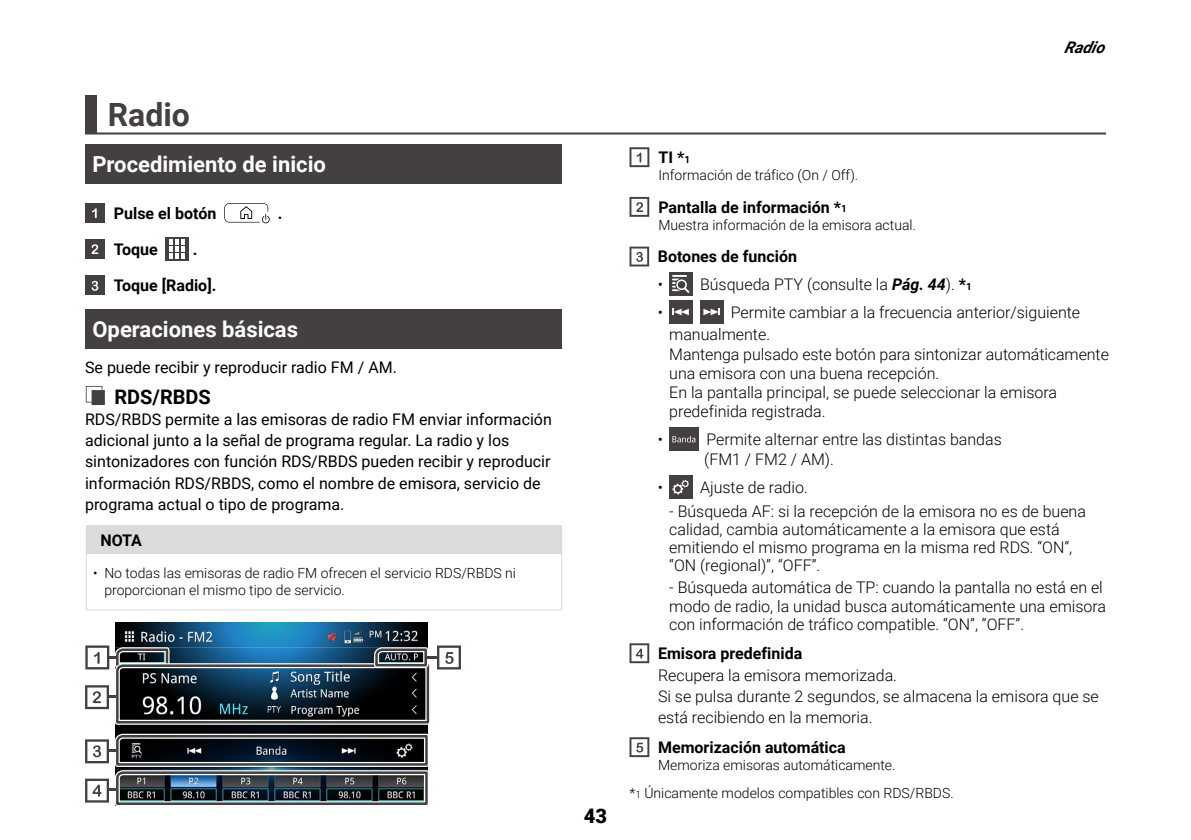
<style>
.page{position:relative;width:1191px;height:840px;background:#fff}
.page>*{position:absolute;margin:0;border:0;box-sizing:border-box;transform-origin:0 0}
.t1{font:700 32px "Roboto";color:#44403f}
.t2{font:700 22px "Roboto";color:#fff}
.t3{font:700 20px "Roboto";color:#000}
.t4{font:900 20px "Roboto";color:#000}
.t5{font:300 16px/18px "Roboto";color:#000}
.t6{font:16px/21px "Roboto";color:#000}
.t7{font:700 16px "Roboto";color:#000}
.t8{font:italic 700 16px "Roboto";color:#000}
.t9{font:300 14px/16.8px "Roboto";color:#000}
.s1{font-size:10px}
.s2{font-weight:700;font-style:italic}
.s3{font-weight:700}
.s4{font-weight:700;font-size:10px}
</style>
<div class="page">
<hr style="left:85px;top:132px;width:1021px;height:2px;background:#44403f">
<div style="left:85px;top:95px;width:11px;height:38px;background:#44403f"></div>
<div style="left:85px;top:144px;width:476px;height:39px;background:#44403f"></div>
<svg style="left:224px;top:203px;width:46px;height:20px"></svg>
<div style="left:166px;top:237px;width:23px;height:23px;background:#44403f"></div>
<svg style="left:169px;top:239px;width:16px;height:19px"></svg>
<img style="left:116px;top:622px;width:311px;height:22px">
<div style="left:85px;top:310px;width:476px;height:39px;background:#44403f"></div>
<svg style="left:85px;top:644px;width:376px;height:162px"></svg>
<div style="left:85px;top:203px;width:20px;height:20px;background:#44403f"></div>
<svg style="left:92px;top:208px;width:5px;height:10px"></svg>
<div style="left:85px;top:239px;width:20px;height:20px;background:#44403f"></div>
<svg style="left:92px;top:244px;width:6px;height:10px"></svg>
<div style="left:85px;top:275px;width:20px;height:20px;background:#44403f"></div>
<svg style="left:92px;top:281px;width:6px;height:9px"></svg>
<svg style="left:86px;top:386px;width:19px;height:19px"></svg>
<svg style="left:629px;top:197px;width:20px;height:20px"></svg>
<svg style="left:629px;top:147px;width:20px;height:20px"></svg>
<div style="left:669px;top:272px;width:23px;height:23px;background:#44403f"></div>
<svg style="left:672px;top:275px;width:17px;height:18px"></svg>
<div style="left:669px;top:300px;width:23px;height:23px;background:#44403f"></div>
<svg style="left:672px;top:308px;width:17px;height:7px"></svg>
<div style="left:700px;top:300px;width:23px;height:23px;background:#44403f"></div>
<svg style="left:703px;top:308px;width:16px;height:7px"></svg>
<div style="left:669px;top:427px;width:29px;height:23px;background:#44403f"></div>
<svg style="left:672px;top:435px;width:23px;height:7px"></svg>
<div style="left:669px;top:475px;width:23px;height:23px;background:#44403f"></div>
<svg style="left:672px;top:480px;width:17px;height:14px"></svg>
<svg style="left:629px;top:246px;width:20px;height:20px"></svg>
<svg style="left:629px;top:737px;width:20px;height:19px"></svg>
<svg style="left:629px;top:643px;width:20px;height:19px"></svg>
<div style="left:86px;top:525px;width:476px;height:85px;border:1px solid #dadbdb"></div>
<div style="left:86px;top:525px;width:476px;height:29px;background:#dadbdb"></div>
<h1 class="t1" style="left:108px;top:92px;width:84px">Radio</h1>
<h2 class="t2" style="left:92px;top:148px;width:235px">Procedimiento de inicio</h2>
<p class="t7" style="left:114px;top:202px;width:104px">Pulse el botón</p>
<p class="t7" style="left:278px;top:202px;width:6px">.</p>
<p class="t7" style="left:114px;top:237px;width:45px">Toque</p>
<p class="t7" style="left:193px;top:237px;width:6px">.</p>
<p class="t7" style="left:114px;top:274px;width:104px">Toque [Radio].</p>
<h2 class="t2" style="left:92px;top:314px;width:207px">Operaciones básicas</h2>
<p class="t6" style="left:85px;top:356px;width:313px">Se puede recibir y reproducir radio FM / AM.</p>
<p class="t3" style="left:115px;top:382px;width:98px">RDS/RBDS</p>
<p class="t6" style="left:85px;top:408px;width:468px">RDS/RBDS permite a las emisoras de radio FM enviar información adicional junto a la señal de programa regular. La radio y los sintonizadores con función RDS/RBDS pueden recibir y reproducir información RDS/RBDS, como el nombre de emisora, servicio de programa actual o tipo de programa.</p>
<p class="t7" style="left:100px;top:528px;width:43px">NOTA</p>
<p class="t9" style="left:104px;top:564px;width:413px;text-indent:-11px">• No todas las emisoras de radio FM ofrecen el servicio RDS/RBDS ni proporcionan el mismo tipo de servicio.</p>
<p class="t8" style="left:1064px;top:36px;width:47px">Radio</p>
<p class="t4" style="left:584px;top:801px;width:25px">43</p>
<p class="t7" style="left:658px;top:146px;width:33px">TI *<span class="s1">1</span></p>
<p class="t9" style="left:658px;top:166px;width:201px">Información de tráfico (On / Off).</p>
<p class="t7" style="left:658px;top:195px;width:190px">Pantalla de información *<span class="s1">1</span></p>
<p class="t9" style="left:658px;top:216px;width:259px">Muestra información de la emisora actual.</p>
<p class="t7" style="left:658px;top:245px;width:141px">Botones de función</p>
<p class="t5" style="left:658px;top:269px;width:315px;line-height:28px">• Búsqueda PTY (consulte la <span class="s2">Pág. 44</span>). <span class="s3">*</span><span class="s4">1 </span>•</p>
<p class="t5" style="left:669px;top:300px;width:412px;line-height:22.8px;text-indent:62px">Permite cambiar a la frecuencia anterior/siguiente manualmente.</p>
<p class="t5" style="left:669px;top:343px;width:441px;line-height:19.2px">Mantenga pulsado este botón para sintonizar automáticamente una emisora con una buena recepción.<br>En la pantalla principal, se puede seleccionar la emisora predefinida registrada.</p>
<p class="t5" style="left:658px;top:429px;width:7px">•</p>
<p class="t5" style="left:704px;top:428px;width:299px;line-height:20.4px">Permite alternar entre las distintas bandas (FM1 / FM2 / AM).</p>
<p class="t5" style="left:658px;top:477px;width:151px">• Ajuste de radio.</p>
<p class="t5" style="left:669px;top:502px;width:418px">- Búsqueda AF: si la recepción de la emisora no es de buena calidad, cambia automáticamente a la emisora que está emitiendo el mismo programa en la misma red RDS. “ON”, “ON (regional)”, “OFF”.</p>
<p class="t5" style="left:669px;top:578px;width:438px">- Búsqueda automática de TP: cuando la pantalla no está en el modo de radio, la unidad busca automáticamente una emisora con información de tráfico compatible. “ON”, “OFF”.</p>
<p class="t7" style="left:658px;top:641px;width:146px">Emisora predefinida</p>
<p class="t5" style="left:658px;top:663px;width:442px;line-height:21px">Recupera la emisora memorizada.<br>Si se pulsa durante 2 segundos, se almacena la emisora que se está recibiendo en la memoria.</p>
<p class="t7" style="left:658px;top:735px;width:189px">Memorización automática</p>
<p class="t9" style="left:658px;top:755px;width:239px">Memoriza emisoras automáticamente.</p>
<p class="t9" style="left:629px;top:783px;width:326px">*<span class="s1">1</span> Únicamente modelos compatibles con RDS/RBDS.</p>
</div>
